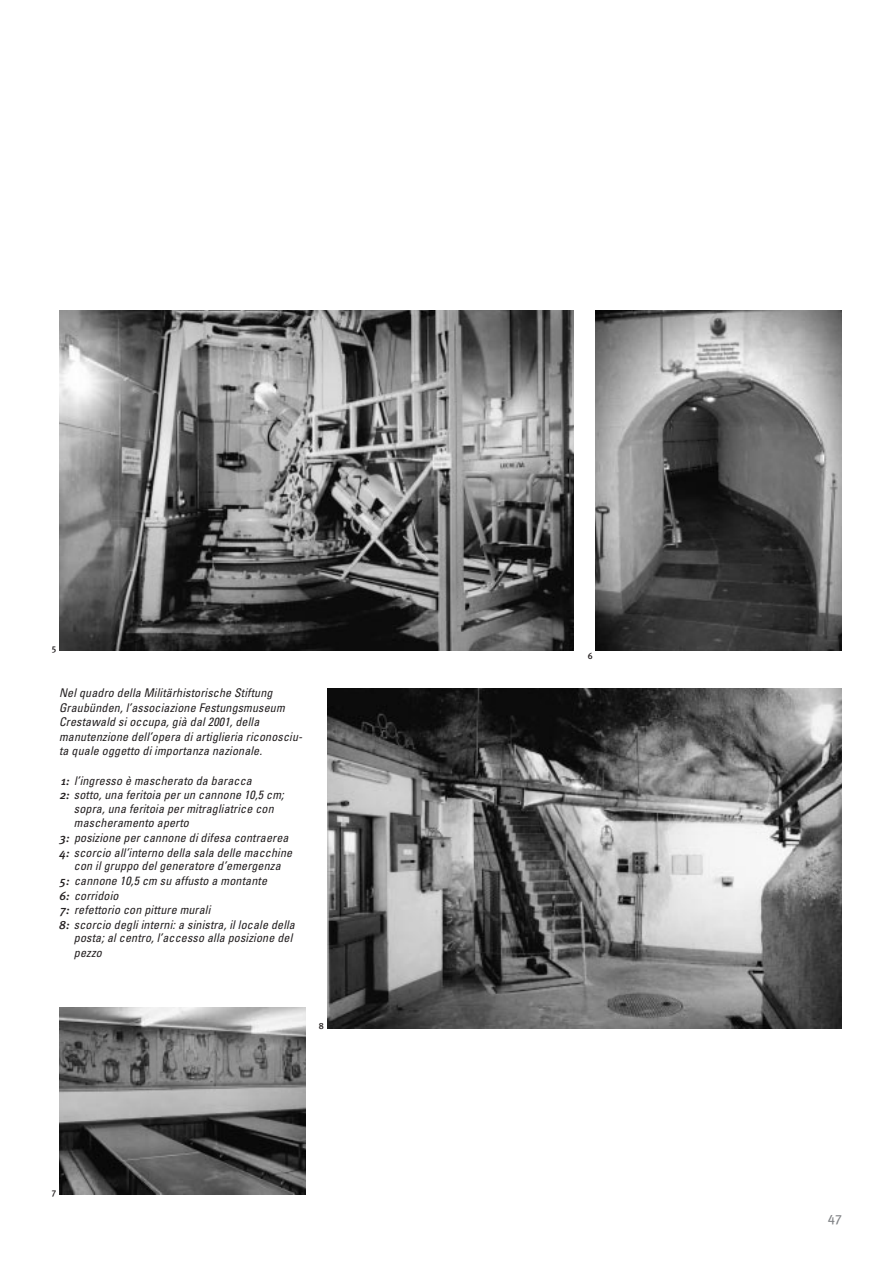
<style>
.page{position:relative;width:893px;height:1263px;background:#fff}
.page>*{position:absolute;margin:0;border:0;box-sizing:border-box;transform-origin:0 0}
.t1{font:13.5px "Meta Plus";color:#808285}
.t2{font:italic condensed 12px/14.4px "Univers";letter-spacing:.015em;color:#231f20}
.t3{font:500 9px "Meta Plus";color:#231f20}
.s1{font-family:"Meta Plus";font-weight:500;font-stretch:normal}
</style>
<div class="page">
<img style="left:59px;top:1008px;width:247px;height:187px">
<img style="left:595px;top:310px;width:246px;height:341px">
<img style="left:327px;top:689px;width:514px;height:340px">
<img style="left:59px;top:310px;width:515px;height:341px">
<p class="t3" style="left:52px;top:644px;width:6px">5</p>
<p class="t2" style="left:59px;top:687px;width:247px">Nelquadro della Militärhistorische Stiftung Graubünden,l’associazione Festungsmuseum Crestawald sioccupa,già dal2001,della manutenzione dell’opera diartiglieria riconosciu&shy;ta quale oggetto diimportanza nazionale.</p>
<p class="t2" style="left:61px;top:774px;width:194px"><span class="s1">1 :</span> l’ingresso è mascherato da baracca</p>
<p class="t2" style="left:60px;top:789px;width:228px"><span class="s1">2 :</span> sotto,una feritoia per un cannone 10,5 cm;</p>
<p class="t2" style="left:74px;top:802px;width:204px">sopra,una feritoia per mitragliatrice con</p>
<p class="t2" style="left:74px;top:817px;width:119px">mascheramento aperto</p>
<p class="t2" style="left:60px;top:832px;width:232px"><span class="s1">3 :</span> posizione per cannone didifesa contraerea</p>
<p class="t2" style="left:60px;top:846px;width:236px"><span class="s1">4 :</span> scorcio all’interno della sala delle macchine</p>
<p class="t2" style="left:74px;top:860px;width:211px">con ilgruppo delgeneratore d’emergenza</p>
<p class="t2" style="left:60px;top:875px;width:211px"><span class="s1">5 :</span> cannone 10,5 cm su affusto a montante</p>
<p class="t2" style="left:60px;top:889px;width:63px"><span class="s1">6 :</span> corridoio</p>
<p class="t2" style="left:60px;top:904px;width:154px"><span class="s1">7 :</span> refettorio con pitture murali</p>
<p class="t2" style="left:59px;top:918px;width:239px"><span class="s1">8 :</span> scorcio degliinterni:a sinistra,illocale della</p>
<p class="t2" style="left:74px;top:932px;width:222px">posta;alcentro,l’accesso alla posizione del</p>
<p class="t2" style="left:74px;top:946px;width:32px">pezzo</p>
<p class="t3" style="left:319px;top:1023px;width:7px">8</p>
<p class="t3" style="left:52px;top:1189px;width:6px">7</p>
<p class="t3" style="left:587px;top:653px;width:6px">6</p>
<p class="t1" style="left:827px;top:1213px;width:16px">47</p>
</div>
